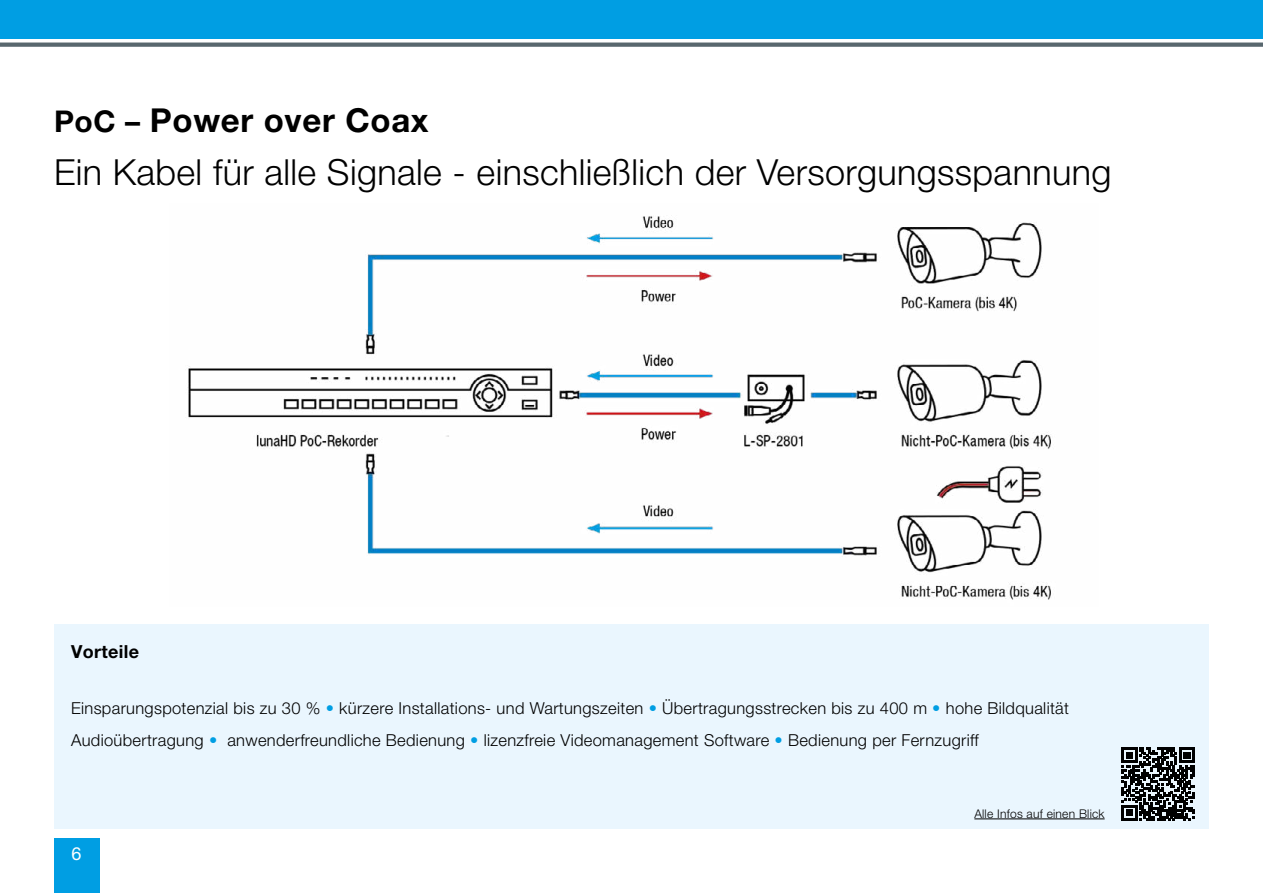
<style>
.page{position:relative;width:1263px;height:893px;background:#fff}
.page>*{position:absolute;margin:0;border:0;box-sizing:border-box;transform-origin:0 0}
.t1{font:300 36px "Helvetica Neue LT Pro";letter-spacing:.01em;color:#000}
.t2{font:700 33px "Helvetica Neue LT Pro";letter-spacing:.02em;color:#000}
.t3{font:700 18px "Helvetica Neue LT Pro";letter-spacing:.02em;color:#000}
.t4{font:18px "Helvetica Neue LT Pro";color:#fff}
.t5{font:300 16.5px/31.2px "Helvetica Neue LT Pro";letter-spacing:.02em;color:#000}
.t6{font:300 12px "Helvetica Neue LT Pro";letter-spacing:.02em;color:#000}
.s1{font-size:30px}
.s2{color:#009ee3}
</style>
<div class="page">
<div style="left:0;top:0;width:1263px;height:38px;background:#009ee3"></div>
<div style="left:54px;top:839px;width:45px;height:54px;background:#009ee3"></div>
<div style="left:54px;top:625px;width:1155px;height:204px;background:#eaf6fe"></div>
<hr style="left:974px;top:819px;width:131px;height:1px;background:#000">
<svg style="left:0;top:43px;width:1263px;height:4px;background:#616f76"></svg>
<svg style="left:1122px;top:748px;width:72px;height:72px"></svg>
<img style="left:188px;top:216px;width:863px;height:384px">
<h2 class="t2" style="left:54px;top:100px;width:376px"><span class="s1">PoC –</span> Power over Coax</h2>
<h1 class="t1" style="left:54px;top:150px;width:1059px">Ein Kabel für alle Signale - einschließlich der Versorgungsspannung</h1>
<p class="t3" style="left:71px;top:640px;width:70px">Vorteile</p>
<p class="t5" style="left:71px;top:693px;width:999px">Einsparungspotenzial bis zu 30 % <span class="s2">•</span> kürzere Installations- und Wartungszeiten <span class="s2">•</span> Übertragungsstrecken bis zu 400 m <span class="s2">•</span> hohe Bildqualität<br>Audioübertragung <span class="s2">•</span> anwenderfreundliche Bedienung <span class="s2">•</span> lizenzfreie Videomanagement Software <span class="s2">•</span> Bedienung per Fernzugriff</p>
<p class="t4" style="left:72px;top:843px;width:12px">6</p>
<p class="t6" style="left:974px;top:806px;width:132px">Alle Infos auf einen Blick</p>
</div>
